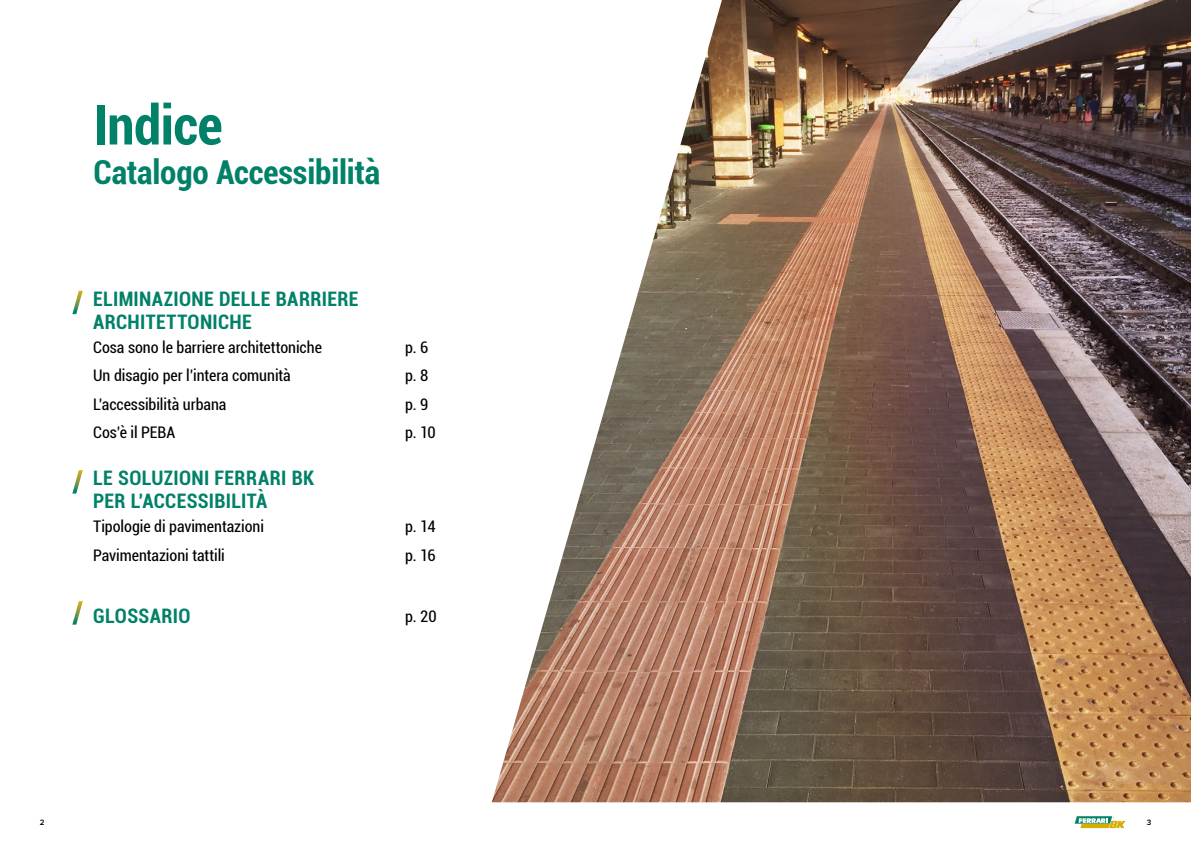
<style>
.page{position:relative;width:1191px;height:842px;background:#fff}
.page>*{position:absolute;margin:0;border:0;box-sizing:border-box;transform-origin:0 0}
.t1{font:700 condensed 55px "Roboto";letter-spacing:-.01em;color:#008168}
.t2{font:700 condensed 33px "Roboto";letter-spacing:-.005em;color:#008168}
.t3{font:700 condensed 20px/23px "Roboto";letter-spacing:.015em;color:#008168}
.t4{font:condensed 16px "Roboto";letter-spacing:-.005em;color:#000}
.t5{font:600 8px "Proxima Nova A";color:#000}
</style>
<div class="page">
<svg style="left:1074px;top:816px;width:51px;height:12px"></svg>
<img style="left:492px;top:0;width:699px;height:802px">
<svg style="left:72px;top:291px;width:11px;height:23px"></svg>
<svg style="left:72px;top:470px;width:11px;height:24px"></svg>
<svg style="left:72px;top:601px;width:11px;height:24px"></svg>
<h1 class="t1" style="left:94px;top:86px;width:131px">Indice</h1>
<h2 class="t2" style="left:94px;top:149px;width:288px">Catalogo Accessibilità</h2>
<p class="t3" style="left:93px;top:286px;width:267px">ELIMINAZIONE DELLE BARRIERE<br>ARCHITETTONICHE</p>
<p class="t4" style="left:93px;top:336px;width:230px">Cosa sono le barriere architettoniche</p>
<p class="t4" style="left:405px;top:336px;width:25px">p. 6</p>
<p class="t4" style="left:93px;top:364px;width:199px">Un disagio per l’intera comunità</p>
<p class="t4" style="left:405px;top:364px;width:25px">p. 8</p>
<p class="t4" style="left:93px;top:393px;width:135px">L’accessibilità urbana</p>
<p class="t4" style="left:405px;top:393px;width:25px">p. 9</p>
<p class="t4" style="left:93px;top:421px;width:84px">Cos’è il PEBA</p>
<p class="t4" style="left:405px;top:421px;width:32px">p. 10</p>
<p class="t3" style="left:93px;top:466px;width:222px">LE SOLUZIONI FERRARI BK<br>PER L’ACCESSIBILITÀ</p>
<p class="t4" style="left:93px;top:516px;width:172px">Tipologie di pavimentazioni</p>
<p class="t4" style="left:405px;top:516px;width:32px">p. 14</p>
<p class="t4" style="left:93px;top:544px;width:133px">Pavimentazioni tattili</p>
<p class="t4" style="left:405px;top:544px;width:32px">p. 16</p>
<p class="t3" style="left:93px;top:604px;width:99px">GLOSSARIO</p>
<p class="t4" style="left:405px;top:605px;width:33px">p. 20</p>
<p class="t5" style="left:40px;top:818px;width:6px">2</p>
<p class="t5" style="left:1146px;top:818px;width:6px">3</p>
</div>
